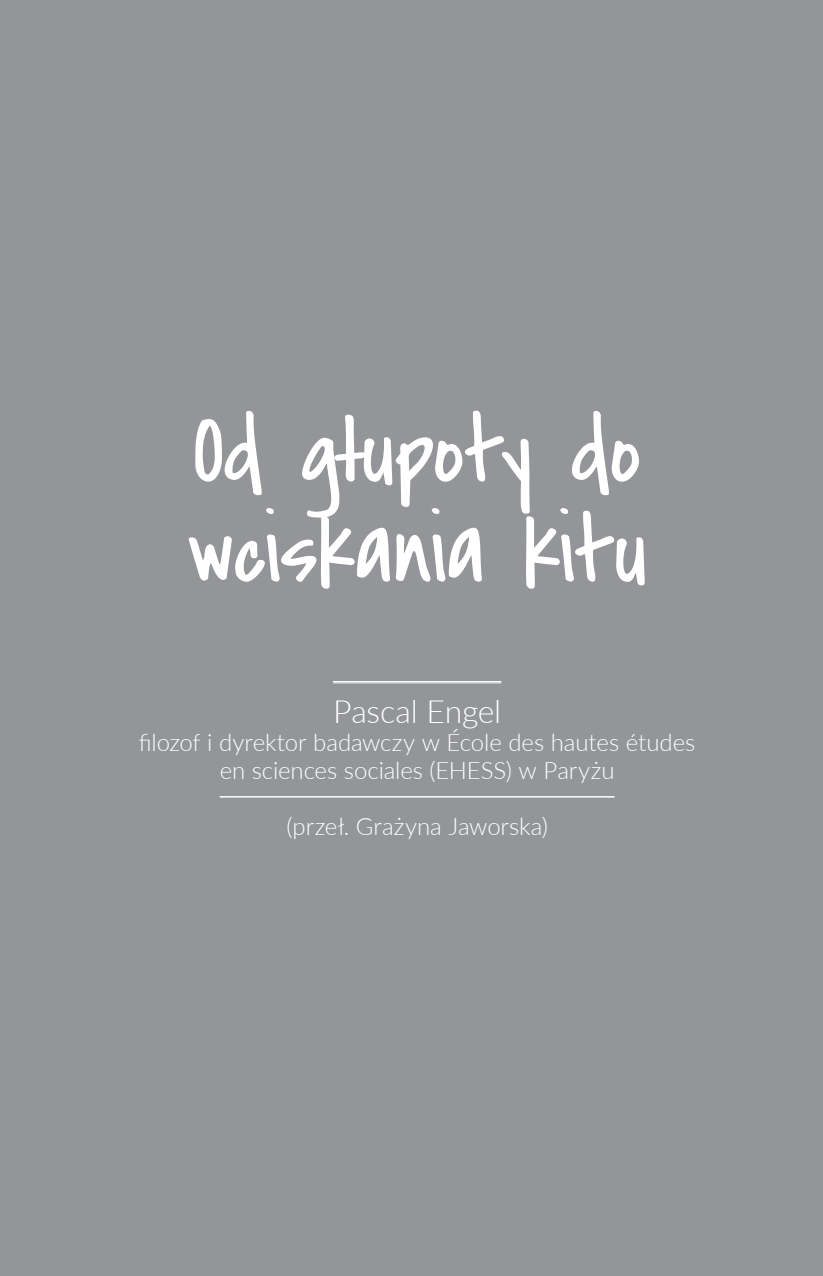
<style>
.page{position:relative;width:823px;height:1276px;background:#fff}
.page>*{position:absolute;margin:0;border:0;box-sizing:border-box;transform-origin:0 0}
.t1{font:96px/100px "Covered By Your Grace";letter-spacing:-.01em;color:#fff}
.t2{font:300 32px "Lato";letter-spacing:-.01em;color:#fff}
.t3{font:300 24px/28px "Lato";letter-spacing:-.005em;color:#fff;text-align:center}
</style>
<div class="page">
<div style="left:0;top:0;width:822px;height:1276px;background:#939598"></div>
<hr style="left:333px;top:681px;width:168px;height:1px;background:#fff">
<hr style="left:333px;top:682px;width:168px;height:1px;background:#fff">
<hr style="left:219px;top:796px;width:395px;height:1px;background:#fff">
<h1 class="t1" style="left:186px;top:402px;width:462px">Od głupoty do wciskania kitu</h1>
<h2 class="t2" style="left:333px;top:689px;width:170px">Pascal Engel</h2>
<p class="t3" style="left:139px;top:727px;width:557px">filozof i dyrektor badawczy w École des hautes études en sciences sociales (EHESS) w Paryżu</p>
<p class="t3" style="left:286px;top:811px;width:263px">(przeł. Grażyna Jaworska)</p>
</div>
